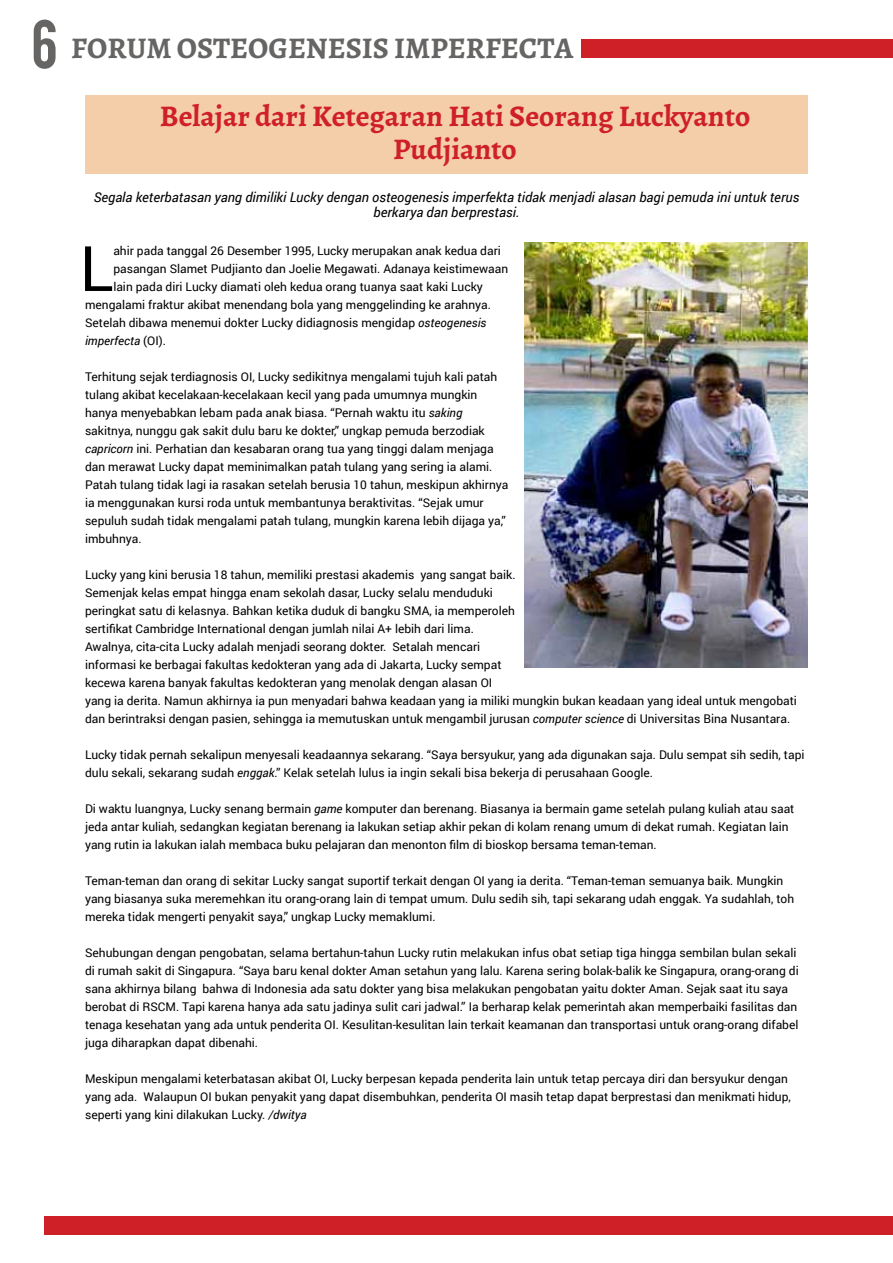
<style>
.page{position:relative;width:893px;height:1263px;background:#fff}
.page>*{position:absolute;margin:0;border:0;box-sizing:border-box;transform-origin:0 0}
.t1{font:62.7px "Roboto";color:#000}
.t2{font:700 30px/33px "Alegreya";color:#cf2027;text-align:center}
.t3{font:700 30px "Alegreya";color:#666564}
.t4{font:italic 13.5px/14.9px "Roboto";color:#000;text-align:center}
.t5{font:12px/18px "Roboto";color:#000}
.t6{font:italic 12px "Roboto";color:#000}
.s1{font-family:"Bebas";font-weight:400;font-size:54px}
.s2{font-style:italic}
.s3{font-style:normal}
</style>
<div class="page">
<div style="left:581px;top:39px;width:312px;height:18px;background:#cf2027"></div>
<div style="left:45px;top:1216px;width:848px;height:19px;background:#cf2027"></div>
<div style="left:85px;top:96px;width:723px;height:78px;background:#f4cea9"></div>
<img style="left:525px;top:242px;width:283px;height:426px">
<h2 class="t3" style="left:31px;top:29px;width:543px"><span class="s1">6</span> FORUM OSTEOGENESIS IMPERFECTA</h2>
<h2 class="t2" style="left:160px;top:100px;width:592px">Belajar dari Ketegaran Hati Seorang Luckyanto<br>Pudjianto</h2>
<p class="t4" style="left:94px;top:189px;width:707px">Segala keterbatasan yang dimiliki Lucky dengan osteogenesis imperfekta tidak menjadi alasan bagi pemuda ini untuk terus berkarya dan berprestasi.</p>
<h1 class="t1" style="left:80px;top:225px;width:35px">L</h1>
<p class="t5" style="left:113px;top:241px;width:389px">ahir pada tanggal 26 Desember 1995, Lucky merupakan anak kedua dari</p>
<p class="t5" style="left:113px;top:259px;width:396px">pasangan Slamet Pudjianto dan Joelie Megawati. Adanaya keistimewaan</p>
<p class="t5" style="left:113px;top:277px;width:371px">lain pada diri Lucky diamati oleh kedua orang tuanya saat kaki Lucky</p>
<p class="t5" style="left:85px;top:295px;width:407px">mengalami fraktur akibat menendang bola yang menggelinding ke arahnya.</p>
<p class="t5" style="left:85px;top:313px;width:403px">Setelah dibawa menemui dokter Lucky didiagnosis mengidap <span class="s2">osteogenesis</span></p>
<p class="t6" style="left:85px;top:332px;width:82px">imperfecta <span class="s3">(OI).</span></p>
<p class="t5" style="left:85px;top:367px;width:425px">Terhitung sejak terdiagnosis OI, Lucky sedikitnya mengalami tujuh kali patah tulang akibat kecelakaan-kecelakaan kecil yang pada umumnya mungkin hanya menyebabkan lebam pada anak biasa. “Pernah waktu itu <span class="s2">saking </span>sakitnya, nunggu gak sakit dulu baru ke dokter,” ungkap pemuda berzodiak <span class="s2">capricorn</span> ini. Perhatian dan kesabaran orang tua yang tinggi dalam menjaga dan merawat Lucky dapat meminimalkan patah tulang yang sering ia alami.<br>Patah tulang tidak lagi ia rasakan setelah berusia 10 tahun, meskipun akhirnya ia menggunakan kursi roda untuk membantunya beraktivitas. “Sejak umur sepuluh sudah tidak mengalami patah tulang, mungkin karena lebih dijaga ya,” imbuhnya.</p>
<p class="t5" style="left:85px;top:565px;width:713px">Lucky yang kini berusia 18 tahun, memiliki prestasi akademis yang sangat baik.<br>Semenjak kelas empat hingga enam sekolah dasar, Lucky selalu menduduki<br>peringkat satu di kelasnya. Bahkan ketika duduk di bangku SMA, ia memperoleh<br>sertifikat Cambridge International dengan jumlah nilai A+ lebih dari lima.<br>Awalnya, cita-cita Lucky adalah menjadi seorang dokter. Setalah mencari<br>informasi ke berbagai fakultas kedokteran yang ada di Jakarta, Lucky sempat<br>kecewa karena banyak fakultas kedokteran yang menolak dengan alasan OI<br>yang ia derita. Namun akhirnya ia pun menyadari bahwa keadaan yang ia miliki mungkin bukan keadaan yang ideal untuk mengobati dan berintraksi dengan pasien, sehingga ia memutuskan untuk mengambil jurusan <span class="s2">computer science</span> di Universitas Bina Nusantara.</p>
<p class="t5" style="left:85px;top:745px;width:721px">Lucky tidak pernah sekalipun menyesali keadaannya sekarang. “Saya bersyukur, yang ada digunakan saja. Dulu sempat sih sedih, tapi dulu sekali, sekarang sudah <span class="s2">enggak</span>.” Kelak setelah lulus ia ingin sekali bisa bekerja di perusahaan Google.</p>
<p class="t5" style="left:85px;top:799px;width:711px">Di waktu luangnya, Lucky senang bermain <span class="s2">game</span> komputer dan berenang. Biasanya ia bermain game setelah pulang kuliah atau saat jeda antar kuliah, sedangkan kegiatan berenang ia lakukan setiap akhir pekan di kolam renang umum di dekat rumah. Kegiatan lain yang rutin ia lakukan ialah membaca buku pelajaran dan menonton film di bioskop bersama teman-teman.</p>
<p class="t5" style="left:85px;top:871px;width:711px">Teman-teman dan orang di sekitar Lucky sangat suportif terkait dengan OI yang ia derita. “Teman-teman semuanya baik. Mungkin yang biasanya suka meremehkan itu orang-orang lain di tempat umum. Dulu sedih sih, tapi sekarang udah enggak. Ya sudahlah, toh mereka tidak mengerti penyakit saya,” ungkap Lucky memaklumi.</p>
<p class="t5" style="left:85px;top:943px;width:715px">Sehubungan dengan pengobatan, selama bertahun-tahun Lucky rutin melakukan infus obat setiap tiga hingga sembilan bulan sekali di rumah sakit di Singapura. “Saya baru kenal dokter Aman setahun yang lalu. Karena sering bolak-balik ke Singapura, orang-orang di sana akhirnya bilang bahwa di Indonesia ada satu dokter yang bisa melakukan pengobatan yaitu dokter Aman. Sejak saat itu saya berobat di RSCM. Tapi karena hanya ada satu jadinya sulit cari jadwal.” Ia berharap kelak pemerintah akan memperbaiki fasilitas dan tenaga kesehatan yang ada untuk penderita OI. Kesulitan-kesulitan lain terkait keamanan dan transportasi untuk orang-orang difabel juga diharapkan dapat dibenahi.</p>
<p class="t5" style="left:85px;top:1069px;width:707px">Meskipun mengalami keterbatasan akibat OI, Lucky berpesan kepada penderita lain untuk tetap percaya diri dan bersyukur dengan yang ada. Walaupun OI bukan penyakit yang dapat disembuhkan, penderita OI masih tetap dapat berprestasi dan menikmati hidup, seperti yang kini dilakukan Lucky. <span class="s2">/dwitya</span></p>
</div>
